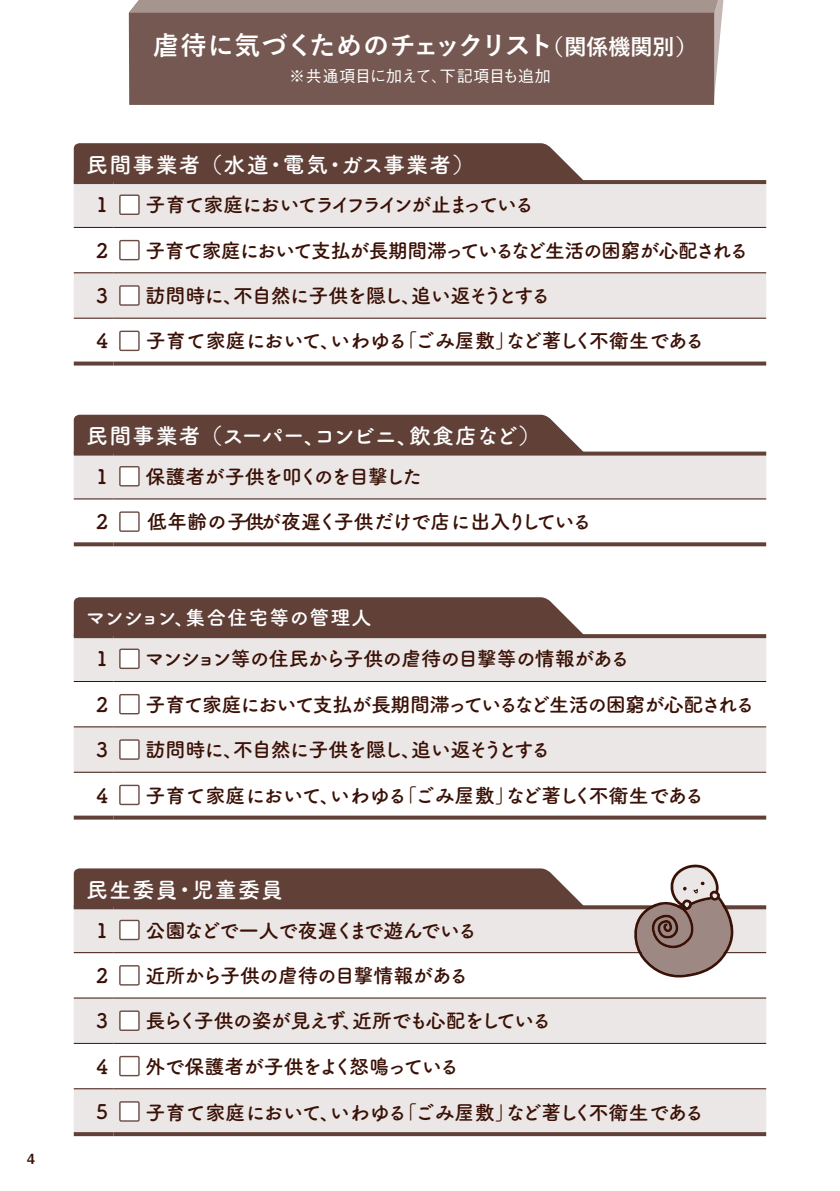
<style>
.page{position:relative;width:840px;height:1191px;background:#fff}
.page>*{position:absolute;margin:0;border:0;box-sizing:border-box;transform-origin:0 0}
.t1{font:700 26px "Yu Go";letter-spacing:-.03em;color:#fff}
.t2{font:700 22px "Tsuku A Rd Gothic";letter-spacing:.05em;color:#fff}
.t3{font:700 22px "Tsuku A Rd Gothic";letter-spacing:-.02em;color:#fff}
.t4{font:700 20px "Tsuku A Rd Gothic";letter-spacing:-.06em;color:#3a1106}
.t5{font:700 20px "Tsuku A Rd Gothic";color:#3a1106}
.t6{font:700 20px "Tsuku A Rd Gothic";letter-spacing:-.095em;color:#3a1106}
.t7{font:700 20px "Tsuku A Rd Gothic";letter-spacing:-.12em;color:#3a1106}
.t8{font:700 20px "Tsuku B Rd Gothic";color:#3a1106}
.t9{font:700 20px "Tsuku A Rd Gothic";letter-spacing:.025em;color:#fff}
.t10{font:500 16px "Gothic BBB Pro";letter-spacing:-.025em;color:#fff}
.t11{font:14px "Midashi Go Pro MB31";color:#3a1106}
.s1{font-size:22px}
</style>
<div class="page">
<svg style="left:129px;top:0;width:594px;height:105px;background:#7c615a"></svg>
<div style="left:74px;top:143px;width:509px;height:37px;background:#614038"></div>
<div style="left:74px;top:184px;width:691px;height:43px;background:#ebe7e6"></div>
<svg style="left:74px;top:239px;width:691px;height:113px"></svg>
<svg style="left:74px;top:361px;width:39px;height:4px"></svg>
<svg style="left:113px;top:361px;width:652px;height:4px;background:#765a53"></svg>
<hr style="left:74px;top:227px;width:39px;height:1px;background:#3a1106">
<hr style="left:113px;top:227px;width:652px;height:1px;background:#3a1106">
<hr style="left:74px;top:180px;width:39px;height:4px;background:#614038">
<hr style="left:113px;top:180px;width:652px;height:4px;background:#614038">
<hr style="left:74px;top:272px;width:39px;height:1px;background:#3a1106">
<hr style="left:113px;top:272px;width:652px;height:1px;background:#3a1106">
<hr style="left:74px;top:318px;width:39px;height:1px;background:#3a1106">
<hr style="left:113px;top:318px;width:652px;height:1px;background:#3a1106">
<div style="left:120px;top:195px;width:19px;height:19px;background:#fff"></div>
<div style="left:119px;top:194px;width:21px;height:21px;border:1px solid #6b4c45"></div>
<div style="left:120px;top:241px;width:19px;height:19px;background:#fff"></div>
<div style="left:119px;top:240px;width:21px;height:20px;border:1px solid #6b4c45"></div>
<div style="left:120px;top:286px;width:19px;height:19px;background:#fff"></div>
<div style="left:119px;top:285px;width:21px;height:21px;border:1px solid #6b4c45"></div>
<div style="left:120px;top:331px;width:19px;height:19px;background:#fff"></div>
<div style="left:119px;top:331px;width:21px;height:20px;border:1px solid #6b4c45"></div>
<svg style="left:74px;top:415px;width:691px;height:85px;background:#bfb2ae"></svg>
<hr style="left:74px;top:498px;width:39px;height:1px;background:#3a1106">
<hr style="left:113px;top:498px;width:652px;height:1px;background:#3a1106">
<hr style="left:74px;top:451px;width:39px;height:4px;background:#614038">
<hr style="left:113px;top:451px;width:652px;height:4px;background:#614038">
<svg style="left:74px;top:542px;width:39px;height:4px"></svg>
<svg style="left:113px;top:542px;width:652px;height:4px;background:#6d4f48"></svg>
<div style="left:120px;top:467px;width:19px;height:19px;background:#fff"></div>
<div style="left:119px;top:466px;width:21px;height:20px;border:1px solid #6b4c45"></div>
<div style="left:119px;top:511px;width:21px;height:21px;border:1px solid #6b4c45"></div>
<div style="left:74px;top:597px;width:509px;height:37px;background:#614038"></div>
<div style="left:74px;top:638px;width:691px;height:43px;background:#ebe7e6"></div>
<svg style="left:74px;top:714px;width:691px;height:92px;fill:#ebe7e6"></svg>
<svg style="left:74px;top:815px;width:39px;height:4px"></svg>
<svg style="left:113px;top:815px;width:652px;height:4px;background:#795d56"></svg>
<hr style="left:74px;top:681px;width:39px;height:1px;background:#3a1106">
<hr style="left:113px;top:681px;width:652px;height:1px;background:#3a1106">
<hr style="left:74px;top:726px;width:39px;height:1px;background:#3a1106">
<hr style="left:113px;top:726px;width:652px;height:1px;background:#3a1106">
<hr style="left:74px;top:772px;width:39px;height:1px;background:#3a1106">
<hr style="left:113px;top:772px;width:652px;height:1px;background:#3a1106">
<hr style="left:74px;top:634px;width:39px;height:4px;background:#614038">
<hr style="left:113px;top:634px;width:652px;height:4px;background:#614038">
<div style="left:120px;top:649px;width:19px;height:19px;background:#fff"></div>
<div style="left:119px;top:648px;width:21px;height:21px;border:1px solid #6b4c45"></div>
<div style="left:119px;top:694px;width:21px;height:20px;border:1px solid #6b4c45"></div>
<div style="left:120px;top:740px;width:19px;height:19px;background:#fff"></div>
<div style="left:119px;top:739px;width:21px;height:21px;border:1px solid #6b4c45"></div>
<div style="left:120px;top:785px;width:19px;height:19px;background:#fff"></div>
<div style="left:119px;top:784px;width:21px;height:21px;border:1px solid #6b4c45"></div>
<div style="left:74px;top:868px;width:509px;height:37px;background:#614038"></div>
<div style="left:74px;top:909px;width:691px;height:223px;background:#ebe7e6"></div>
<svg style="left:74px;top:953px;width:691px;height:135px"></svg>
<hr style="left:74px;top:952px;width:39px;height:1px;background:#3a1106">
<hr style="left:113px;top:952px;width:652px;height:1px;background:#3a1106">
<hr style="left:74px;top:997px;width:39px;height:1px;background:#3a1106">
<hr style="left:113px;top:997px;width:652px;height:1px;background:#3a1106">
<hr style="left:74px;top:1043px;width:39px;height:1px;background:#3a1106">
<hr style="left:113px;top:1043px;width:652px;height:1px;background:#3a1106">
<hr style="left:74px;top:1088px;width:39px;height:1px;background:#3a1106">
<hr style="left:113px;top:1088px;width:652px;height:1px;background:#3a1106">
<svg style="left:74px;top:1132px;width:39px;height:4px"></svg>
<svg style="left:113px;top:1132px;width:652px;height:4px;background:#66463e"></svg>
<hr style="left:74px;top:905px;width:39px;height:4px;background:#614038">
<hr style="left:113px;top:905px;width:652px;height:4px;background:#614038">
<div style="left:120px;top:920px;width:19px;height:19px;background:#fff"></div>
<div style="left:119px;top:919px;width:21px;height:21px;border:1px solid #6b4c45"></div>
<div style="left:120px;top:965px;width:19px;height:20px;background:#fff"></div>
<div style="left:119px;top:965px;width:21px;height:20px;border:1px solid #6b4c45"></div>
<div style="left:120px;top:1011px;width:19px;height:19px;background:#fff"></div>
<div style="left:119px;top:1010px;width:21px;height:21px;border:1px solid #6b4c45"></div>
<div style="left:120px;top:1056px;width:19px;height:19px;background:#fff"></div>
<div style="left:119px;top:1055px;width:21px;height:21px;border:1px solid #6b4c45"></div>
<div style="left:120px;top:1102px;width:19px;height:19px;background:#fff"></div>
<div style="left:119px;top:1101px;width:21px;height:20px;border:1px solid #6b4c45"></div>
<svg style="left:630px;top:864px;width:109px;height:115px"></svg>
<p class="t11" style="left:27px;top:1147px;width:9px">4</p>
<h1 class="t1" style="left:153px;top:31px;width:546px">虐待に気づくためのチェックリスト<span class="s1">（関係機関別）</span></h1>
<p class="t10" style="left:289px;top:64px;width:263px">※共通項目に加えて、下記項目も追加</p>
<p class="t2" style="left:86px;top:147px;width:389px">民間事業者 （水道・電気・ガス事業者）</p>
<p class="t8" style="left:96px;top:189px;width:13px">1</p>
<p class="t7" style="left:145px;top:189px;width:390px">子育て家庭においてライフラインが止まっている</p>
<p class="t8" style="left:96px;top:235px;width:13px">2</p>
<p class="t4" style="left:145px;top:235px;width:604px">子育て家庭において支払が長期間滞っているなど生活の困窮が心配される</p>
<p class="t8" style="left:96px;top:280px;width:13px">3</p>
<p class="t4" style="left:145px;top:280px;width:406px">訪問時に、不自然に子供を隠し、追い返そうとする</p>
<p class="t8" style="left:96px;top:325px;width:13px">4</p>
<p class="t5" style="left:146px;top:325px;width:560px">子育て家庭において、いわゆる「ごみ屋敷」など著しく不衛生である</p>
<p class="t3" style="left:86px;top:419px;width:455px">民間事業者 （スーパー、コンビニ、飲食店など）</p>
<p class="t8" style="left:96px;top:461px;width:13px">1</p>
<p class="t4" style="left:145px;top:461px;width:278px">保護者が子供を叩くのを目撃した</p>
<p class="t8" style="left:96px;top:506px;width:13px">2</p>
<p class="t5" style="left:147px;top:506px;width:446px">低年齢の子供が夜遅く子供だけで店に出入りしている</p>
<p class="t9" style="left:85px;top:602px;width:287px">マンション、集合住宅等の管理人</p>
<p class="t8" style="left:96px;top:643px;width:13px">1</p>
<p class="t4" style="left:144px;top:643px;width:486px">マンション等の住民から子供の虐待の目撃等の情報がある</p>
<p class="t8" style="left:96px;top:688px;width:13px">2</p>
<p class="t4" style="left:145px;top:688px;width:610px">子育て家庭において支払が長期間滞っているなど生活の困窮が心配される</p>
<p class="t8" style="left:96px;top:734px;width:13px">3</p>
<p class="t4" style="left:145px;top:734px;width:406px">訪問時に、不自然に子供を隠し、追い返そうとする</p>
<p class="t8" style="left:96px;top:779px;width:13px">4</p>
<p class="t5" style="left:145px;top:779px;width:560px">子育て家庭において、いわゆる「ごみ屋敷」など著しく不衛生である</p>
<p class="t2" style="left:86px;top:872px;width:198px">民生委員・児童委員</p>
<p class="t8" style="left:96px;top:914px;width:13px">1</p>
<p class="t4" style="left:145px;top:914px;width:333px">公園などで一人で夜遅くまで遊んでいる</p>
<p class="t8" style="left:96px;top:960px;width:13px">2</p>
<p class="t4" style="left:145px;top:960px;width:324px">近所から子供の虐待の目撃情報がある</p>
<p class="t8" style="left:96px;top:1005px;width:13px">3</p>
<p class="t6" style="left:145px;top:1005px;width:407px">長らく子供の姿が見えず、近所でも心配をしている</p>
<p class="t8" style="left:96px;top:1050px;width:13px">4</p>
<p class="t4" style="left:145px;top:1050px;width:315px">外で保護者が子供をよく怒鳴っている</p>
<p class="t8" style="left:96px;top:1096px;width:13px">5</p>
<p class="t5" style="left:145px;top:1096px;width:560px">子育て家庭において、いわゆる「ごみ屋敷」など著しく不衛生である</p>
</div>
